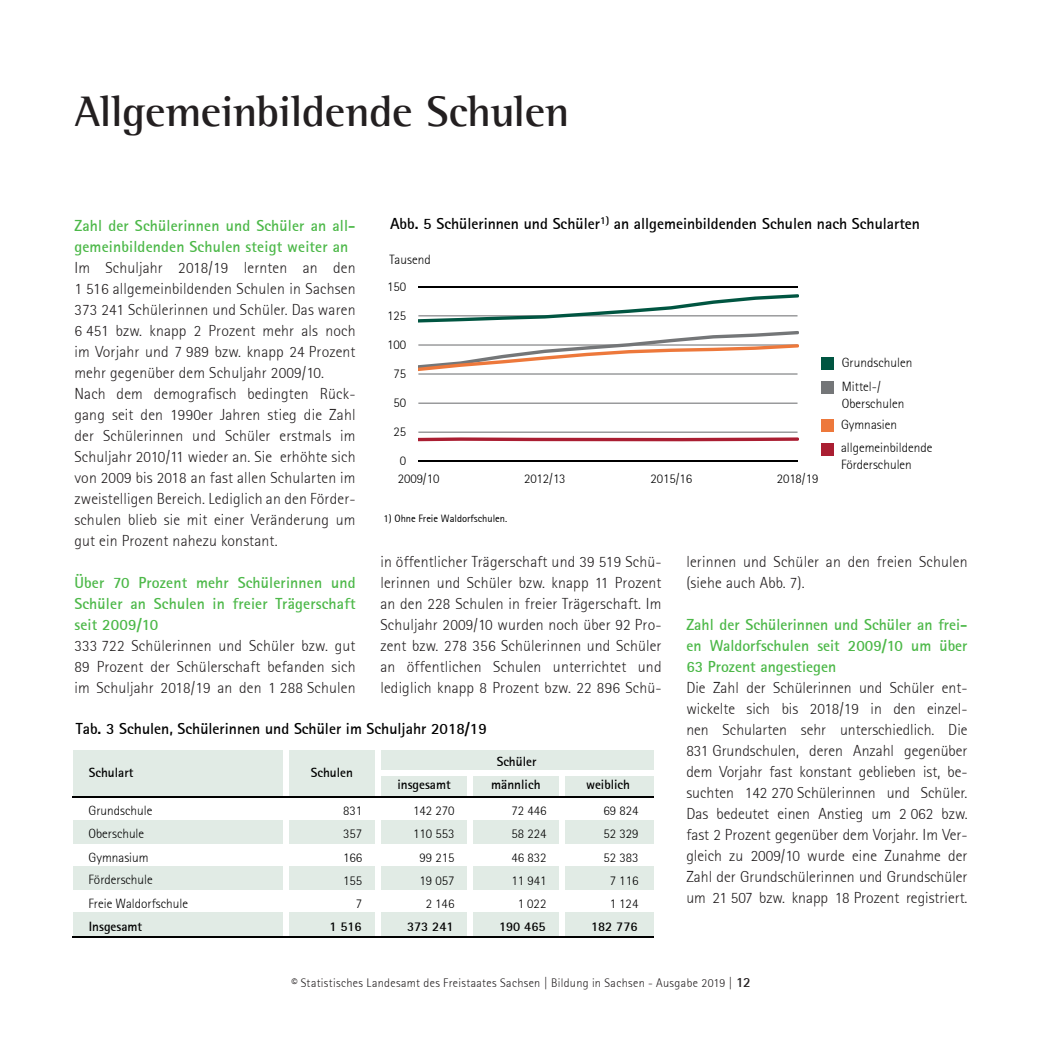
<style>
.page{position:relative;width:1042px;height:1042px;background:#fff}
.page>*{position:absolute;margin:0;border:0;box-sizing:border-box;transform-origin:0 0}
.Überschrift_innen{font:700 43.75px "Rotis Semi Serif";letter-spacing:-.01em;color:#231f20}
.Fließtext{font:300 15.75px/21px "Rotis Sans Serif";letter-spacing:.01em;color:#231f20;text-align:justify}
.Fließtext-2{font:700 15.75px/21px "Rotis Sans Serif";letter-spacing:.01em;color:#4cb848;text-align:justify}
.t1{font:700 15.75px "Rotis Sans Serif";color:#000}
.t2{font:300 13.3px/16.4px "Rotis Sans Serif";color:#000}
.t3{font:700 13.3px "Rotis Sans Serif";color:#000}
.t4{font:300 12.25px "Rotis Sans Serif";letter-spacing:.03em;color:#231f20}
.t5{font:10.5px "Rotis Sans Serif";color:#000}
.s1{font-weight:700;font-size:14px}
</style>
<div class="page">
<hr style="left:418px;top:431px;width:379px;height:2px;background:#87888a">
<hr style="left:418px;top:402px;width:379px;height:2px;background:#87888a">
<hr style="left:418px;top:373px;width:379px;height:2px;background:#87888a">
<hr style="left:418px;top:286px;width:379px;height:1px;background:#000">
<hr style="left:418px;top:461px;width:379px;height:1px;background:#000">
<svg style="left:418px;top:294px;width:380px;height:28px"></svg>
<svg style="left:418px;top:331px;width:380px;height:40px"></svg>
<svg style="left:418px;top:437px;width:380px;height:4px;background:#ba4858"></svg>
<div style="left:821px;top:443px;width:13px;height:13px;background:#aa1e32"></div>
<div style="left:822px;top:419px;width:12px;height:12px;background:#ed783b"></div>
<div style="left:821px;top:381px;width:12px;height:13px;background:#747678"></div>
<div style="left:821px;top:358px;width:12px;height:12px;background:#005541"></div>
<div style="left:74px;top:751px;width:580px;height:45px;background:#e1ebe5"></div>
<div style="left:74px;top:820px;width:580px;height:23px;background:#e1ebe5"></div>
<div style="left:74px;top:866px;width:580px;height:23px;background:#e1ebe5"></div>
<div style="left:74px;top:912px;width:580px;height:23px;background:#e1ebe5"></div>
<div style="left:283px;top:751px;width:5px;height:45px;background:#fff"></div>
<div style="left:375px;top:751px;width:5px;height:45px;background:#fff"></div>
<div style="left:467px;top:776px;width:5px;height:20px;background:#fff"></div>
<div style="left:559px;top:776px;width:5px;height:20px;background:#fff"></div>
<div style="left:283px;top:820px;width:5px;height:115px;background:#fff"></div>
<div style="left:375px;top:820px;width:5px;height:115px;background:#fff"></div>
<div style="left:467px;top:820px;width:5px;height:115px;background:#fff"></div>
<div style="left:559px;top:820px;width:5px;height:115px;background:#fff"></div>
<div style="left:380px;top:771px;width:274px;height:5px;background:#fff"></div>
<hr style="left:73px;top:796px;width:581px;height:2px;background:#000">
<hr style="left:73px;top:935px;width:581px;height:2px;background:#000">
<p class="Überschrift_innen" style="left:74px;top:85px;width:497px">Allgemeinbildende Schulen</p>
<p class="t1" style="left:390px;top:214px;width:531px">Abb. 5 Schülerinnen und Schüler<sup>1)</sup> an allgemeinbildenden Schulen nach Schularten</p>
<p class="Fließtext-2" style="left:74px;top:215px;width:283px">Zahl der Schülerinnen und Schüler an all&shy;gemeinbildenden Schulen steigt weiter an</p>
<p class="Fließtext" style="left:74px;top:257px;width:283px">Im Schuljahr 2018/19 lernten an den 1 516 allgemeinbildenden Schulen in Sachsen 373 241 Schülerinnen und Schüler. Das waren 6 451 bzw. knapp 2 Prozent mehr als noch im Vorjahr und 7 989 bzw. knapp 24 Prozent mehr gegenüber dem Schuljahr 2009/10.</p>
<p class="Fließtext" style="left:74px;top:383px;width:283px">Nach dem demografisch bedingten Rück&shy;gang seit den 1990er Jahren stieg die Zahl der Schülerinnen und Schüler erstmals im Schuljahr 2010/11 wieder an. Sie erhöhte sich von 2009 bis 2018 an fast allen Schularten im zweistelligen Bereich. Lediglich an den Förder&shy;schulen blieb sie mit einer Veränderung um gut ein Prozent nahezu konstant.</p>
<p class="Fließtext-2" style="left:74px;top:572px;width:283px">Über 70 Prozent mehr Schülerinnen und Schüler an Schulen in freier Trägerschaft seit 2009/10</p>
<p class="Fließtext" style="left:74px;top:635px;width:283px">333 722 Schülerinnen und Schüler bzw. gut 89 Prozent der Schülerschaft befanden sich im Schuljahr 2018/19 an den 1 288 Schulen</p>
<p class="t2" style="left:389px;top:251px;width:43px">Tausend</p>
<p class="t2" style="left:387px;top:278px;width:20px">150</p>
<p class="t2" style="left:387px;top:307px;width:20px">125</p>
<p class="t2" style="left:387px;top:336px;width:20px">100</p>
<p class="t2" style="left:842px;top:354px;width:72px">Grundschulen</p>
<p class="t2" style="left:393px;top:365px;width:14px">75</p>
<p class="t2" style="left:842px;top:378px;width:64px">Mittel-/<br>Oberschulen</p>
<p class="t2" style="left:393px;top:394px;width:14px">50</p>
<p class="t2" style="left:841px;top:416px;width:57px">Gymnasien</p>
<p class="t2" style="left:393px;top:423px;width:14px">25</p>
<p class="t2" style="left:841px;top:440px;width:93px">allgemeinbildende<br>Förderschulen</p>
<p class="t2" style="left:400px;top:452px;width:8px">0</p>
<p class="t2" style="left:398px;top:470px;width:43px">2009/10</p>
<p class="t2" style="left:524px;top:470px;width:43px">2012/13</p>
<p class="t2" style="left:650px;top:470px;width:43px">2015/16</p>
<p class="t2" style="left:777px;top:470px;width:43px">2018/19</p>
<p class="t5" style="left:383px;top:512px;width:125px">1) Ohne Freie Waldorfschulen.</p>
<p class="Fließtext" style="left:380px;top:551px;width:283px">in öffentlicher Trägerschaft und 39 519 Schü&shy;lerinnen und Schüler bzw. knapp 11 Prozent an den 228 Schulen in freier Trägerschaft. Im Schuljahr 2009/10 wurden noch über 92 Pro&shy;zent bzw. 278 356 Schülerinnen und Schüler an öffentlichen Schulen unterrichtet und lediglich knapp 8 Prozent bzw. 22 896 Schü-</p>
<p class="Fließtext" style="left:686px;top:551px;width:283px">lerinnen und Schüler an den freien Schulen (siehe auch Abb. 7).</p>
<p class="Fließtext-2" style="left:686px;top:614px;width:283px">Zahl der Schülerinnen und Schüler an frei&shy;en Waldorfschulen seit 2009/10 um über 63 Prozent angestiegen</p>
<p class="Fließtext" style="left:686px;top:677px;width:283px">Die Zahl der Schülerinnen und Schüler ent&shy;wickelte sich bis 2018/19 in den einzel&shy;nen Schularten sehr unterschiedlich. Die 831 Grundschulen, deren Anzahl gegenüber dem Vorjahr fast konstant geblieben ist, be&shy;suchten 142 270 Schülerinnen und Schüler.<br>Das bedeutet einen Anstieg um 2 062 bzw. fast 2 Prozent gegenüber dem Vorjahr. Im Ver&shy;gleich zu 2009/10 wurde eine Zunahme der Zahl der Grundschülerinnen und Grundschüler um 21 507 bzw. knapp 18 Prozent registriert.</p>
<p class="t1" style="left:76px;top:718px;width:412px">Tab. 3 Schulen, Schülerinnen und Schüler im Schuljahr 2018/19</p>
<p class="t3" style="left:89px;top:764px;width:46px">Schulart</p>
<p class="t3" style="left:311px;top:764px;width:44px">Schulen</p>
<p class="t3" style="left:497px;top:753px;width:41px">Schüler</p>
<p class="t3" style="left:397px;top:776px;width:55px">insgesamt</p>
<p class="t3" style="left:491px;top:776px;width:51px">männlich</p>
<p class="t3" style="left:586px;top:776px;width:46px">weiblich</p>
<p class="t2" style="left:89px;top:802px;width:65px">Grundschule</p>
<p class="t2" style="left:343px;top:802px;width:21px">831</p>
<p class="t2" style="left:413px;top:802px;width:43px">142 270</p>
<p class="t2" style="left:511px;top:802px;width:37px">72 446</p>
<p class="t2" style="left:603px;top:802px;width:37px">69 824</p>
<p class="t2" style="left:89px;top:826px;width:57px">Oberschule</p>
<p class="t2" style="left:343px;top:826px;width:21px">357</p>
<p class="t2" style="left:413px;top:826px;width:43px">110 553</p>
<p class="t2" style="left:511px;top:826px;width:37px">58 224</p>
<p class="t2" style="left:603px;top:826px;width:37px">52 329</p>
<p class="t2" style="left:89px;top:849px;width:62px">Gymnasium</p>
<p class="t2" style="left:343px;top:849px;width:21px">166</p>
<p class="t2" style="left:419px;top:849px;width:37px">99 215</p>
<p class="t2" style="left:511px;top:849px;width:37px">46 832</p>
<p class="t2" style="left:603px;top:849px;width:37px">52 383</p>
<p class="t2" style="left:89px;top:872px;width:66px">Förderschule</p>
<p class="t2" style="left:343px;top:872px;width:21px">155</p>
<p class="t2" style="left:419px;top:872px;width:37px">19 057</p>
<p class="t2" style="left:511px;top:872px;width:37px">11 941</p>
<p class="t2" style="left:610px;top:872px;width:30px">7 116</p>
<p class="t2" style="left:89px;top:895px;width:101px">Freie Waldorfschule</p>
<p class="t2" style="left:356px;top:895px;width:8px">7</p>
<p class="t2" style="left:426px;top:895px;width:30px">2 146</p>
<p class="t2" style="left:518px;top:895px;width:30px">1 022</p>
<p class="t2" style="left:610px;top:895px;width:30px">1 124</p>
<p class="t3" style="left:89px;top:918px;width:55px">Insgesamt</p>
<p class="t3" style="left:329px;top:918px;width:34px">1 516</p>
<p class="t3" style="left:407px;top:918px;width:48px">373 241</p>
<p class="t3" style="left:499px;top:918px;width:48px">190 465</p>
<p class="t3" style="left:591px;top:918px;width:48px">182 776</p>
<p class="t4" style="left:291px;top:976px;width:461px">© Statistisches Landesamt des Freistaates Sachsen | Bildung in Sachsen - Ausgabe 2019 | <span class="s1">12</span></p>
</div>
